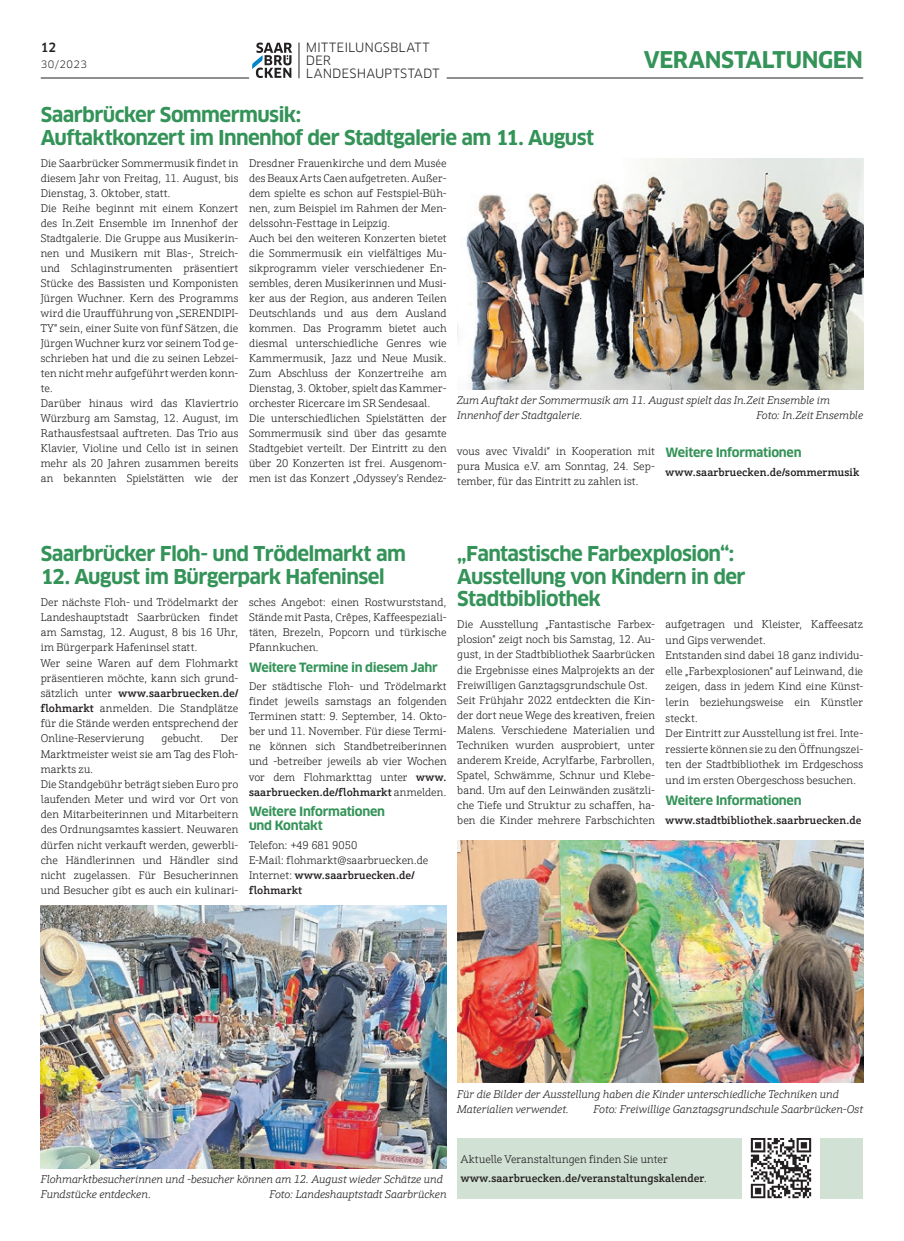
<style>
.page{position:relative;width:904px;height:1241px;background:#fff}
.page>*{position:absolute;margin:0;border:0;box-sizing:border-box;transform-origin:0 0}
.t1{font:700 22.5px "Clan OT";letter-spacing:-.015em;color:#349358}
.t2{font:700 20px/22.5px "Clan OT";letter-spacing:-.035em;color:#349358}
.t3{font:700 12.5px/13.8px "Clan OT";letter-spacing:-.025em;color:#349358}
.t4{font:12.5px/12.8px "Clan OT";letter-spacing:.01em;color:#231f20}
.t5{font:500 12.5px "Clan OT";color:#231f20;scale:.95 1}
.t6{font:300 11.25px/15px "Schnebel Slab Pro";color:#231f20}
.t7{font:italic 300 11.25px/15px "Schnebel Slab Pro";letter-spacing:-.005em;color:#231f20}
.t8{font:500 11.25px/18.5px "Schnebel Slab Pro";color:#231f20}
.t9{font:10px "Clan OT";letter-spacing:.045em;color:#231f20}
.s1{font-weight:500}
.s2{font-weight:300}
</style>
<div class="page">
<hr style="left:446px;top:78px;width:417px;height:1px;background:#231f20">
<hr style="left:41px;top:78px;width:208px;height:1px;background:#231f20">
<svg style="left:252px;top:43px;width:40px;height:35px"></svg>
<hr style="left:299px;top:43px;width:1px;height:35px;background:#231f20">
<div style="left:457px;top:1138px;width:406px;height:60px;background:#d1e1d3"></div>
<img style="left:742px;top:1138px;width:77px;height:60px">
<img style="left:457px;top:840px;width:406px;height:242px">
<img style="left:41px;top:905px;width:405px;height:262px">
<img style="left:457px;top:159px;width:406px;height:230px">
<p class="t5" style="left:41px;top:40px;width:18px">12</p>
<p class="t4" style="left:306px;top:41px;width:135px">MITTEILU NGSBLATT<br>DER<br>LANDESHAU PTSTADT</p>
<h1 class="t1" style="left:643px;top:47px;width:221px">Veranstaltungen</h1>
<p class="t9" style="left:41px;top:58px;width:48px">30/2023</p>
<h2 class="t2" style="left:41px;top:104px;width:555px">Saarbrücker Sommermusik:<br>Auftaktkonzert im Innenhof der Stadtgalerie am 11. August</h2>
<p class="t6" style="left:41px;top:156px;width:199px">Die Saarbrücker Sommermusik findet in diesem Jahr von Freitag, 11. August, bis Dienstag, 3. Oktober, statt.<br>Die Reihe beginnt mit einem Konzert des In.Zeit Ensemble im Innenhof der Stadtgalerie. Die Gruppe aus Musikerin&shy;nen und Musikern mit Blas-, Streich&shy;und Schlaginstrumenten präsentiert Stücke des Bassisten und Komponisten Jürgen Wuchner. Kern des Programms wird die Uraufführung von „SERENDIPI-TY“ sein, einer Suite von fünf Sätzen, die Jürgen Wuchner kurz vor seinem Tod ge&shy;schrieben hat und die zu seinen Lebzei&shy;ten nicht mehr aufgeführt werden konn&shy;te.<br>Darüber hinaus wird das Klaviertrio Würzburg am Samstag, 12. August, im Rathausfestsaal auftreten. Das Trio aus Klavier, Violine und Cello ist in seinen mehr als 20 Jahren zusammen bereits an bekannten Spielstätten wie der</p>
<p class="t6" style="left:249px;top:156px;width:199px">Dresdner Frauenkirche und dem Musée des Beaux Arts Caen aufgetreten. Außer&shy;dem spielte es schon auf Festspiel-Büh&shy;nen, zum Beispiel im Rahmen der Men&shy;delssohn-Festtage in Leipzig.<br>Auch bei den weiteren Konzerten bietet die Sommermusik ein vielfältiges Mu&shy;sikprogramm vieler verschiedener En&shy;sembles, deren Musikerinnen und Musi&shy;ker aus der Region, aus anderen Teilen Deutschlands und aus dem Ausland kommen. Das Programm bietet auch diesmal unterschiedliche Genres wie Kammermusik, Jazz und Neue Musik.<br>Zum Abschluss der Konzertreihe am Dienstag, 3. Oktober, spielt das Kammer&shy;orchester Ricercare im SR Sendesaal.<br>Die unterschiedlichen Spielstätten der Sommermusik sind über das gesamte Stadtgebiet verteilt. Der Eintritt zu den über 20 Konzerten ist frei. Ausgenom&shy;men ist das Konzert „Odyssey’s Rendez-</p>
<p class="t7" style="left:457px;top:393px;width:374px">Zum Auftakt der Sommermusik am 11. August spielt das In.Zeit Ensemble im<br>Innenhof der Stadtgalerie.</p>
<p class="t7" style="left:756px;top:408px;width:108px">Foto: In.Zeit Ensemble</p>
<p class="t6" style="left:457px;top:444px;width:199px;text-align:justify">vous avec Vivaldi“ in Kooperation mit pura Musica e.V. am Sonntag, 24. Sep&shy;tember, für das Eintritt zu zahlen ist.</p>
<p class="t3" style="left:665px;top:445px;width:137px">Weitere Informationen</p>
<p class="t8" style="left:665px;top:462px;width:195px">www.saarbruecken.de/sommermusik</p>
<h2 class="t2" style="left:41px;top:542px;width:366px">Saarbrücker Floh- und Trödelmarkt am</h2>
<h2 class="t2" style="left:41px;top:565px;width:346px">12. August im Bürgerpark Hafeninsel</h2>
<p class="t6" style="left:41px;top:594px;width:199px">Der nächste Floh- und Trödelmarkt der Landeshauptstadt Saarbrücken findet am Samstag, 12. August, 8 bis 16 Uhr, im Bürgerpark Hafeninsel statt.<br>Wer seine Waren auf dem Flohmarkt präsentieren möchte, kann sich grund&shy;sätzlich unter <span class="s1">www.saarbruecken.de/ flohmarkt</span> anmelden. Die Standplätze für die Stände werden entsprechend der Online-Reservierung</p>
<p class="t6" style="left:249px;top:594px;width:199px;text-align:justify">sches Angebot: einen Rostwurststand, Stände mit Pasta, Crêpes, Kaffeespeziali&shy;täten, Brezeln, Popcorn und türkische Pfannkuchen.</p>
<p class="t3" style="left:249px;top:660px;width:190px">Weitere Termine in diesem Jahr</p>
<p class="t6" style="left:249px;top:679px;width:199px;text-align:justify">Der städtische Floh- und Trödelmarkt findet jeweils samstags an folgenden Terminen statt: 9. September, 14. Okto&shy;ber und 11. November. Für diese Termi&shy;ne können sich Standbetreiberinnen und -betreiber jeweils ab vier Wochen vor dem Flohmarkttag unter <span class="s1">www. saarbruecken.de/flohmarkt</span> anmelden.</p>
<p class="t3" style="left:249px;top:805px;width:137px">Weitere Informationen und Kontakt</p>
<p class="t6" style="left:249px;top:837px;width:181px">Telefon: +49 681 9050<br>E-Mail: flohmarkt@saarbruecken.de<br>Internet: <span class="s1">www.saarbruecken.de/ flohmarkt</span></p>
<p class="t6" style="left:161px;top:731px;width:43px">gebucht.</p>
<p class="t6" style="left:41px;top:731px;width:199px;text-indent:180px">Der<br>Marktmeister weist sie am Tag des Floh&shy;markts zu.<br>Die Standgebühr beträgt sieben Euro pro laufenden Meter und wird vor Ort von den Mitarbeiterinnen und Mitarbeitern des Ordnungsamtes kassiert. Neuwaren dürfen nicht verkauft werden, gewerbli&shy;che Händlerinnen und Händler sind nicht zugelassen. Für Besucherinnen und Besucher gibt es auch ein kulinari-</p>
<h2 class="t2" style="left:457px;top:542px;width:290px">„Fantastische Farbexplosion“:<br>Ausstellung von Kindern in der<br>Stadtbibliothek</h2>
<p class="t6" style="left:457px;top:617px;width:199px">Die Ausstellung „Fantastische Farbex&shy;plosion“ zeigt noch bis Samstag, 12. Au&shy;gust, in der Stadtbibliothek Saarbrücken die Ergebnisse eines Malprojekts an der Freiwilligen Ganztagsgrundschule Ost.<br>Seit Frühjahr 2022 entdeckten die Kin&shy;der dort neue Wege des kreativen, freien Malens. Verschiedene Materialien und Techniken wurden ausprobiert, unter anderem Kreide, Acrylfarbe, Farbrollen, Spatel, Schwämme, Schnur und Klebe&shy;band. Um auf den Leinwänden zusätzli&shy;che Tiefe und Struktur zu schaffen, ha&shy;ben die Kinder mehrere Farbschichten</p>
<p class="t6" style="left:665px;top:617px;width:199px;line-height:15.5px">aufgetragen und Kleister, Kaffeesatz und Gips verwendet.<br>Entstanden sind dabei 18 ganz individu&shy;elle „Farbexplosionen“ auf Leinwand, die zeigen, dass in jedem Kind eine Künst&shy;lerin beziehungsweise ein Künstler steckt.<br>Der Eintritt zur Ausstellung ist frei. Inte&shy;ressierte können sie zu den Öffnungszei&shy;ten der Stadtbibliothek im Erdgeschoss und im ersten Obergeschoss besuchen.</p>
<p class="t3" style="left:665px;top:793px;width:137px">Weitere Informationen</p>
<p class="t8" style="left:665px;top:810px;width:197px">www.stadtbibliothek.saarbruecken.de</p>
<p class="t7" style="left:457px;top:1086px;width:383px">Für die Bilder der Ausstellung haben die Kinder unterschiedliche Techniken und<br>Materialien verwendet.</p>
<p class="t7" style="left:593px;top:1101px;width:271px">Foto: Freiwillige Ganztagsgrundschule Saarbrücken-Ost</p>
<p class="t7" style="left:41px;top:1172px;width:403px">Flohmarktbesucherinnen und -besucher können am 12. August wieder Schätze und<br>Fundstücke entdecken.</p>
<p class="t7" style="left:269px;top:1187px;width:179px">Foto: Landeshauptstadt Saarbrücken</p>
<p class="t8" style="left:461px;top:1149px;width:248px"><span class="s2">Aktuelle Veranstaltungen finden Sie unter </span>www.saarbruecken.de/veranstaltungskalender<span class="s2">.</span></p>
</div>
